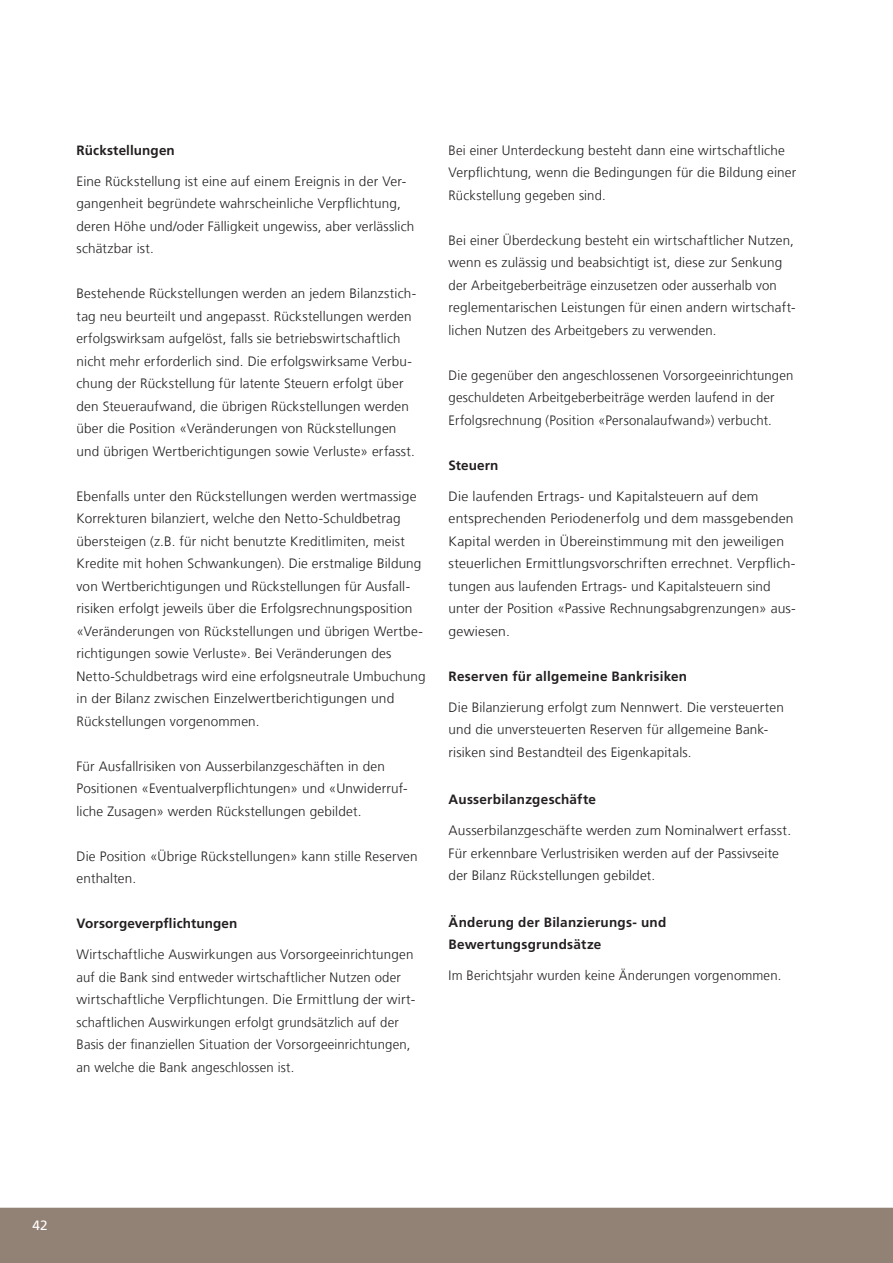
<style>
.page{position:relative;width:893px;height:1263px;background:#fff}
.page>*{position:absolute;margin:0;border:0;box-sizing:border-box;transform-origin:0 0}
.t1{font:300 13.5px/22.5px "Frutiger LT Com";letter-spacing:.015em;color:#231f20}
.t2{font:700 13.5px/22.5px "Frutiger LT Com";letter-spacing:.015em;color:#231f20}
.t3{font:13.5px "Frutiger LT Com";color:#fff}
</style>
<div class="page">
<div style="left:0;top:1207px;width:893px;height:56px;background:#928276"></div>
<p class="t2" style="left:77px;top:139px;width:100px">Rückstellungen</p>
<p class="t1" style="left:77px;top:170px;width:339px">Eine Rückstellung ist eine auf einem Ereignis in der Ver&shy;gangenheit begründete wahrscheinliche Verpflichtung, deren Höhe und/oder Fälligkeit ungewiss, aber verlässlich schätzbar ist.</p>
<p class="t1" style="left:77px;top:282px;width:341px">Bestehende Rückstellungen werden an jedem Bilanzstich&shy;tag neu beurteilt und angepasst. Rückstellungen werden erfolgswirksam aufgelöst, falls sie betriebswirtschaftlich nicht mehr erforderlich sind. Die erfolgswirksame Verbu&shy;chung der Rückstellung für latente Steuern erfolgt über den Steueraufwand, die übrigen Rückstellungen werden über die Position «Veränderungen von Rückstellungen und übrigen Wertberichtigungen sowie Verluste» erfasst.</p>
<p class="t1" style="left:77px;top:485px;width:351px">Ebenfalls unter den Rückstellungen werden wertmassige Korrekturen bilanziert, welche den Netto-Schuldbetrag übersteigen (z.B. für nicht benutzte Kreditlimiten, meist Kredite mit hohen Schwankungen). Die erstmalige Bildung von Wertberichtigungen und Rückstellungen für Ausfall&shy;risiken erfolgt jeweils über die Erfolgsrechnungsposition «Veränderungen von Rückstellungen und übrigen Wertbe&shy;richtigungen sowie Verluste». Bei Veränderungen des Netto-Schuldbetrags wird eine erfolgsneutrale Umbuchung in der Bilanz zwischen Einzelwertberichtigungen und Rückstellungen vorgenommen.</p>
<p class="t1" style="left:77px;top:755px;width:333px">Für Ausfallrisiken von Ausserbilanzgeschäften in den<br>Positionen «Eventualverpflichtungen» und «Unwiderruf&shy;liche Zusagen» werden Rückstellungen gebildet.</p>
<p class="t1" style="left:77px;top:845px;width:343px">Die Position «Übrige Rückstellungen» kann stille Reserven enthalten.</p>
<p class="t2" style="left:77px;top:912px;width:162px">Vorsorgeverpflichtungen</p>
<p class="t1" style="left:77px;top:943px;width:340px">Wirtschaftliche Auswirkungen aus Vorsorgeeinrichtungen auf die Bank sind entweder wirtschaftlicher Nutzen oder wirtschaftliche Verpflichtungen. Die Ermittlung der wirt&shy;schaftlichen Auswirkungen erfolgt grundsätzlich auf der Basis der finanziellen Situation der Vorsorgeeinrichtungen, an welche die Bank angeschlossen ist.</p>
<p class="t1" style="left:449px;top:139px;width:349px">Bei einer Unterdeckung besteht dann eine wirtschaftliche<br>Verpflichtung, wenn die Bedingungen für die Bildung einer<br>Rückstellung gegeben sind.</p>
<p class="t1" style="left:449px;top:229px;width:348px">Bei einer Überdeckung besteht ein wirtschaftlicher Nutzen, wenn es zulässig und beabsichtigt ist, diese zur Senkung der Arbeitgeberbeiträge einzusetzen oder ausserhalb von reglementarischen Leistungen für einen andern wirtschaft&shy;lichen Nutzen des Arbeitgebers zu verwenden.</p>
<p class="t1" style="left:449px;top:364px;width:346px">Die gegenüber den angeschlossenen Vorsorgeeinrichtungen geschuldeten Arbeitgeberbeiträge werden laufend in der<br>Erfolgsrechnung (Position «Personalaufwand») verbucht.</p>
<p class="t2" style="left:449px;top:454px;width:51px">Steuern</p>
<p class="t1" style="left:449px;top:485px;width:349px">Die laufenden Ertrags- und Kapitalsteuern auf dem entsprechenden Periodenerfolg und dem massgebenden Kapital werden in Übereinstimmung mit den jeweiligen steuerlichen Ermittlungsvorschriften errechnet. Verpflich&shy;tungen aus laufenden Ertrags- und Kapitalsteuern sind unter der Position «Passive Rechnungsabgrenzungen» aus&shy;gewiesen.</p>
<p class="t2" style="left:449px;top:665px;width:240px">Reserven für allgemeine Bankrisiken</p>
<p class="t1" style="left:449px;top:696px;width:337px">Die Bilanzierung erfolgt zum Nennwert. Die versteuerten und die unversteuerten Reserven für allgemeine Bank&shy;risiken sind Bestandteil des Eigenkapitals.</p>
<p class="t2" style="left:449px;top:788px;width:149px">Ausserbilanzgeschäfte</p>
<p class="t1" style="left:449px;top:819px;width:344px">Ausserbilanzgeschäfte werden zum Nominalwert erfasst.<br>Für erkennbare Verlustrisiken werden auf der Passivseite der Bilanz Rückstellungen gebildet.</p>
<p class="t2" style="left:449px;top:911px;width:219px">Änderung der Bilanzierungs- und<br>Bewertungsgrundsätze</p>
<p class="t1" style="left:449px;top:964px;width:334px">Im Berichtsjahr wurden keine Änderungen vorgenommen.</p>
<p class="t3" style="left:33px;top:1217px;width:17px">42</p>
</div>
